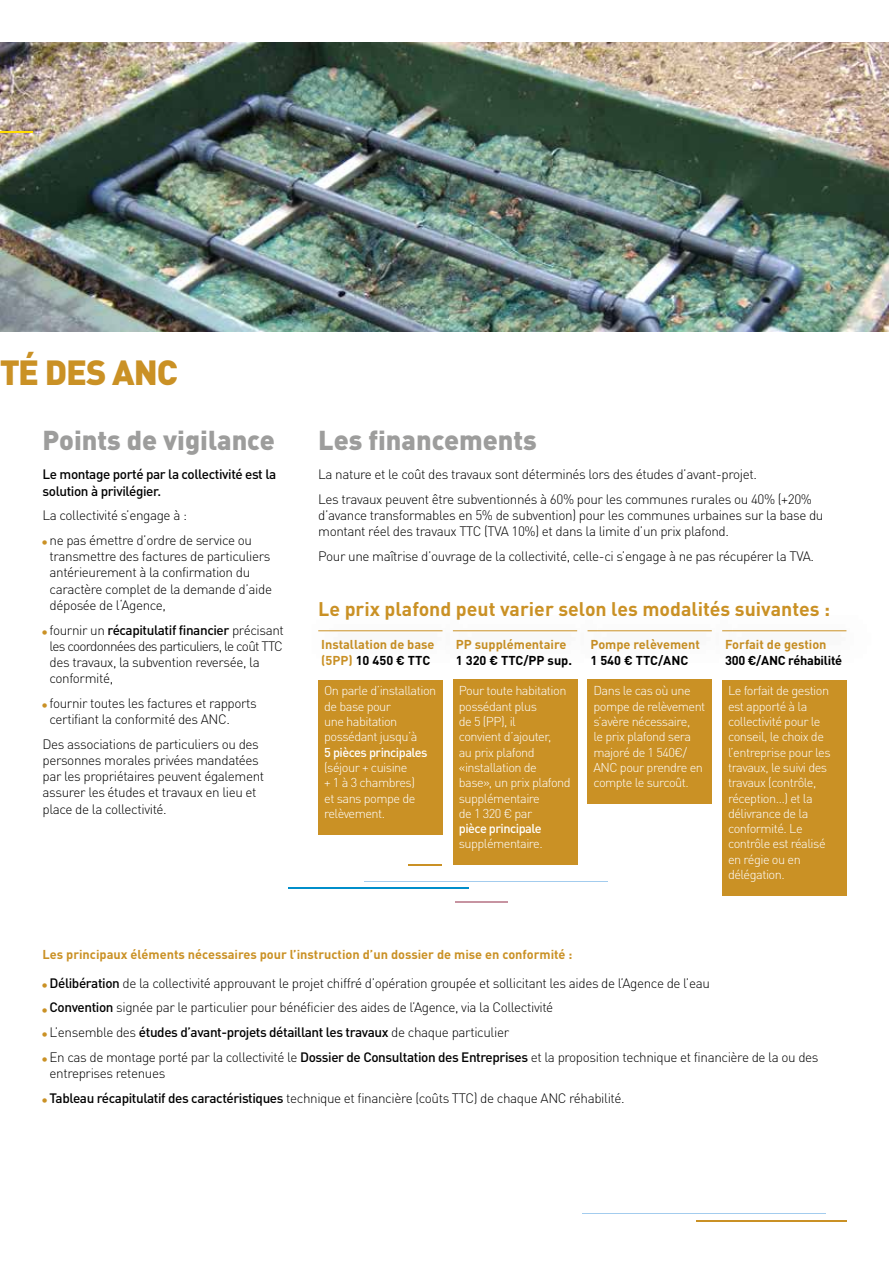
<style>
.page{position:relative;width:889px;height:1263px;background:#fff}
.page>*{position:absolute;margin:0;border:0;box-sizing:border-box;transform-origin:0 0}
.t1{font:900 34.5px "DIN Pro";letter-spacing:-.03em;color:#ca9125}
.t2{font:900 27px "DIN Pro";color:#9d9d9c}
.t3{font:700 19.5px "DIN Pro";color:#ca9125}
.t4{font:300 13.5px/16.2px "DIN Pro";letter-spacing:-.03em;color:#000}
.t5{font:500 13.5px/16.2px "DIN Pro";letter-spacing:-.03em;color:#000}
.t6{font:300 12.75px/15.3px "DIN Pro";letter-spacing:-.04em;color:#fff}
.t7{font:700 12.75px/15.3px "DIN Pro";color:#ca9125}
.t8{font:700 12.75px "DIN Pro";letter-spacing:-.015em;color:#000}
.t9{font:500 12.75px "DIN Pro";letter-spacing:-.04em;color:#fff}
.s1{font-family:"DIN";font-weight:400;color:#ca9125}
.s2{font-weight:500}
.s3{color:#000}
.s4{font-weight:300}
</style>
<div class="page">
<img style="left:0;top:43px;width:889px;height:289px">
<hr style="left:0;top:131px;width:33px;height:2px;background:#fd0">
<div style="left:318px;top:680px;width:124px;height:154px;background:#ca9125"></div>
<hr style="left:318px;top:630px;width:124px;height:1px;background:#ca9125">
<div style="left:587px;top:680px;width:125px;height:124px;background:#ca9125"></div>
<div style="left:577px;top:612px;width:160px;height:52px;background:#fbfbfb"></div>
<hr style="left:587px;top:630px;width:125px;height:1px;background:#ca9125">
<div style="left:453px;top:680px;width:124px;height:185px;background:#ca9125"></div>
<div style="left:442px;top:612px;width:160px;height:52px;background:#fbfbfb"></div>
<hr style="left:453px;top:630px;width:124px;height:1px;background:#ca9125">
<div style="left:722px;top:680px;width:124px;height:216px;background:#ca9125"></div>
<div style="left:711px;top:612px;width:160px;height:52px;background:#fbfbfb"></div>
<hr style="left:722px;top:630px;width:124px;height:1px;background:#ca9125">
<hr style="left:408px;top:864px;width:34px;height:2px;background:#ca9125">
<hr style="left:695px;top:1221px;width:151px;height:1px;background:#ca9125">
<hr style="left:455px;top:901px;width:53px;height:2px;background:#c794a1">
<hr style="left:288px;top:887px;width:180px;height:1px;background:#008eca">
<hr style="left:364px;top:881px;width:244px;height:1px;background:#a3ccee">
<hr style="left:582px;top:1213px;width:244px;height:1px;background:#a3ccee">
<h1 class="t1" style="left:-1px;top:343px;width:180px">TÉ DES ANC</h1>
<h2 class="t2" style="left:43px;top:417px;width:234px">Points de vigilance</h2>
<p class="t5" style="left:43px;top:465px;width:235px">Le montage porté par la collectivité est la solution à privilégier.</p>
<p class="t4" style="left:43px;top:506px;width:146px">La collectivité s’engage à :</p>
<p class="t4" style="left:50px;top:531px;width:224px;text-indent:-8px"><span class="s1">•</span>ne pas émettre d’ordre de service ou transmettre des factures de particuliers antérieurement à la confirmation du caractère complet de la demande d’aide déposée de l‘Agence,</p>
<p class="t4" style="left:50px;top:620px;width:236px;text-indent:-8px"><span class="s1">•</span>fournir un <span class="s2">récapitulatif financier</span> précisant les coordonnées des particuliers, le coût TTC des travaux, la subvention reversée, la conformité,</p>
<p class="t4" style="left:50px;top:694px;width:209px;text-indent:-8px"><span class="s1">•</span>fournir toutes les factures et rapports certifiant la conformité des ANC.</p>
<p class="t4" style="left:43px;top:734px;width:223px">Des associations de particuliers ou des personnes morales privées mandatées par les propriétaires peuvent également assurer les études et travaux en lieu et place de la collectivité.</p>
<h2 class="t2" style="left:318px;top:417px;width:220px">Les financements</h2>
<p class="t4" style="left:318px;top:461px;width:495px;line-height:24.8px">La nature et le coût des travaux sont déterminés lors des études d’avant-projet.<br>Les travaux peuvent être subventionnés à 60% pour les communes rurales ou 40% (+20%</p>
<p class="t4" style="left:318px;top:506px;width:507px">d’avance transformables en 5% de subvention) pour les communes urbaines sur la base du montant réel des travaux TTC (TVA 10%) et dans la limite d’un prix plafond.</p>
<p class="t4" style="left:318px;top:547px;width:497px">Pour une maîtrise d’ouvrage de la collectivité, celle-ci s’engage à ne pas récupérer la TVA.</p>
<h3 class="t3" style="left:318px;top:592px;width:513px">Le prix plafond peut varier selon les modalités suivantes :</h3>
<p class="t7" style="left:321px;top:635px;width:115px">Installation de base (5PP) <span class="s3">10 450 € TTC</span></p>
<p class="t6" style="left:324px;top:682px;width:114px">On parle d’installation de base pour<br>une habitation possédant jusqu’à</p>
<p class="t9" style="left:324px;top:742px;width:105px">5 pièces principales</p>
<p class="t6" style="left:324px;top:758px;width:93px">(séjour + cuisine + 1 à 3 chambres) et sans pompe de relèvement.</p>
<p class="t7" style="left:456px;top:635px;width:112px">PP supplémentaire</p>
<p class="t8" style="left:456px;top:649px;width:118px">1 320 € TTC/PP sup.</p>
<p class="t6" style="left:459px;top:682px;width:113px">Pour toute habitation possédant plus<br>de 5 (PP), il<br>convient d’ajouter,<br>au prix plafond «installation de base», un prix plafond supplémentaire<br>de 1 320 € par</p>
<p class="t9" style="left:459px;top:818px;width:84px">pièce principale</p>
<p class="t6" style="left:459px;top:835px;width:85px">supplémentaire.</p>
<p class="t7" style="left:590px;top:635px;width:111px">Pompe relèvement</p>
<p class="t8" style="left:590px;top:649px;width:99px">1 540 € TTC/ANC</p>
<p class="t6" style="left:593px;top:682px;width:113px">Dans le cas où une pompe de relèvement s’avère nécessaire,<br>le prix plafond sera majoré de 1 540€/<br>ANC pour prendre en compte le surcoût.</p>
<p class="t7" style="left:725px;top:635px;width:103px">Forfait de gestion</p>
<p class="t8" style="left:725px;top:649px;width:119px">300 €/ANC réhabilité</p>
<p class="t6" style="left:728px;top:682px;width:104px">Le forfait de gestion est apporté à la collectivité pour le conseil, le choix de l’entreprise pour les travaux, le suivi des travaux (contrôle, réception…) et la délivrance de la conformité. Le contrôle est réalisé en régie ou en délégation.</p>
<p class="t7" style="left:43px;top:945px;width:531px">Les principaux éléments nécessaires pour l’instruction d’un dossier de mise en conformité :</p>
<p class="t4" style="left:41px;top:973px;width:670px"><span class="s1">•</span><span class="s2">Délibération</span> de la collectivité approuvant le projet chiffré d’opération groupée et sollicitant les aides de l’Agence de l’eau</p>
<p class="t4" style="left:41px;top:998px;width:514px"><span class="s1">•</span><span class="s2">Convention</span> signée par le particulier pour bénéficier des aides de l’Agence, via la Collectivité</p>
<p class="t5" style="left:41px;top:1023px;width:469px"><span class="s1">•</span><span class="s4">L’ensemble des</span> études d’avant-projets détaillant les travaux <span class="s4">de chaque particulier</span></p>
<p class="t4" style="left:50px;top:1048px;width:770px;text-indent:-8px"><span class="s1">•</span>En cas de montage porté par la collectivité le <span class="s2">Dossier de Consultation des Entreprises</span> et la proposition technique et financière de la ou des entreprises retenues</p>
<p class="t4" style="left:41px;top:1088px;width:585px"><span class="s1">•</span><span class="s2">Tableau récapitulatif des caractéristiques</span> technique et financière (coûts TTC) de chaque ANC réhabilité.</p>
</div>
